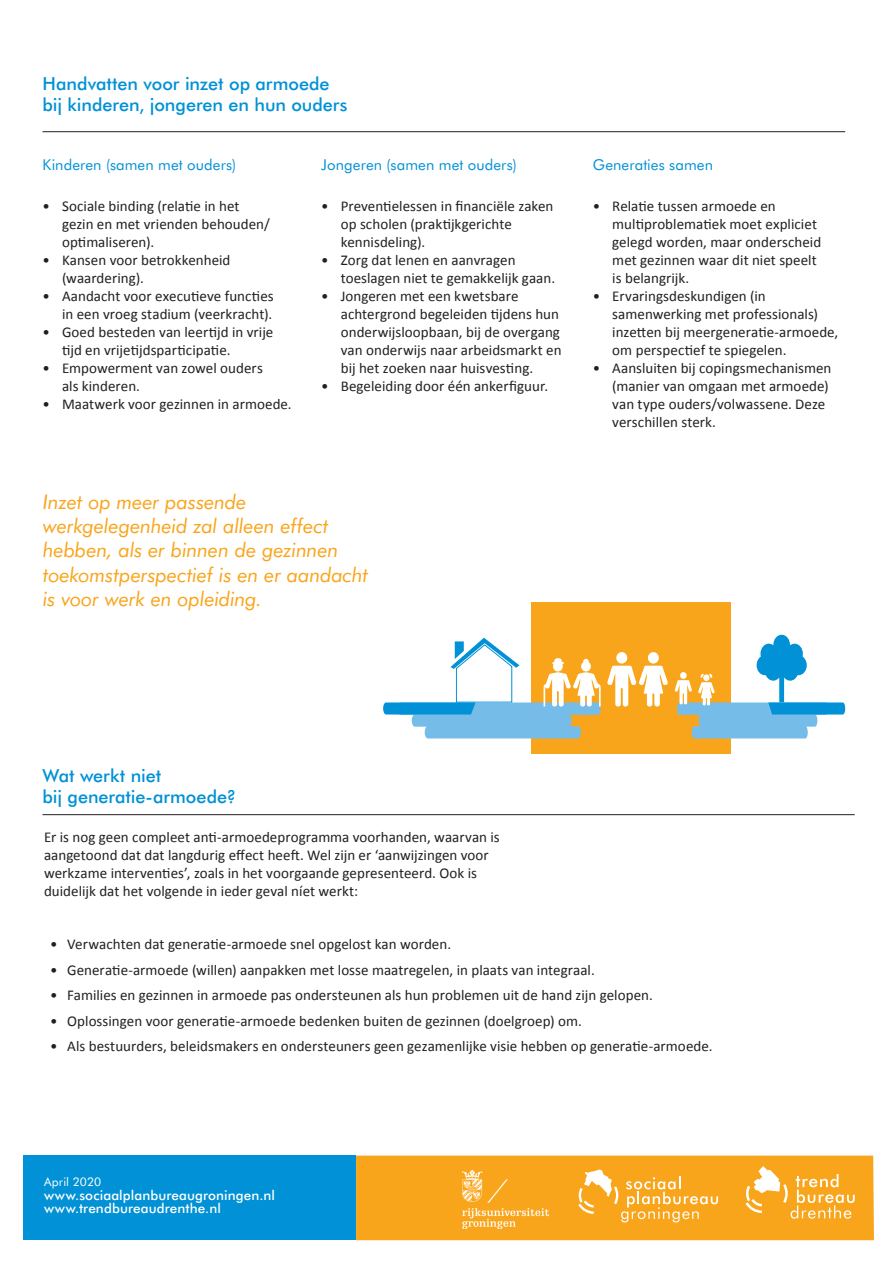
<style>
.page{position:relative;width:893px;height:1263px;background:#fff}
.page>*{position:absolute;margin:0;border:0;box-sizing:border-box;transform-origin:0 0}
.t1{font:italic 20.1px/24.2px "Futura BT";letter-spacing:-.01em;color:#f9a51b}
.t2{font:500 18px "Futura BT";color:#0091d6}
.Paragraph_Style_1{font:15px/18px "Calibri";color:#231f20}
.t3{font:15px "Futura BT";letter-spacing:.005em;color:#0091d6}
.t4{font:500 13.5px "Futura BT";letter-spacing:.01em;color:#fff}
.t5{font:12px "Futura BT";letter-spacing:.01em;color:#fff}
</style>
<div class="page">
<div style="left:24px;top:1155px;width:332px;height:85px;background:#0091d6"></div>
<hr style="left:43px;top:131px;width:802px;height:1px;background:#231f20">
<hr style="left:43px;top:814px;width:812px;height:1px;background:#231f20">
<svg style="left:356px;top:1155px;width:518px;height:85px;background:#f9ab2a"></svg>
<img style="left:462px;top:1170px;width:87px;height:58px">
<div style="left:531px;top:603px;width:199px;height:151px;background:#f9a51b"></div>
<div style="left:648px;top:652px;width:11px;height:11px;background:#fff;border-radius:50%"></div>
<div style="left:616px;top:652px;width:11px;height:11px;background:#fff;border-radius:50%"></div>
<svg style="left:607px;top:666px;width:61px;height:40px"></svg>
<svg style="left:675px;top:635px;width:170px;height:103px"></svg>
<svg style="left:383px;top:638px;width:218px;height:100px"></svg>
<div style="left:554px;top:658px;width:8px;height:5px;background:#fff;border-radius:50%"></div>
<svg style="left:552px;top:661px;width:12px;height:4px"></svg>
<p class="t2" style="left:43px;top:73px;width:289px">Handvatten voor inzet op armoede</p>
<p class="t2" style="left:43px;top:94px;width:306px">bij kinderen, jongeren en hun ouders</p>
<p class="t3" style="left:43px;top:155px;width:195px">Kinderen (samen met ouders)</p>
<p class="t3" style="left:321px;top:155px;width:197px">Jongeren (samen met ouders)</p>
<p class="t3" style="left:593px;top:155px;width:122px">Generaties samen</p>
<p class="Paragraph_Style_1" style="left:43px;top:196px;width:199px">• Sociale binding (relatie in het</p>
<p class="Paragraph_Style_1" style="left:62px;top:214px;width:209px">gezin en met vrienden behouden/</p>
<p class="Paragraph_Style_1" style="left:62px;top:232px;width:94px">optimaliseren).</p>
<p class="Paragraph_Style_1" style="left:62px;top:250px;width:170px;text-indent:-20px">• Kansen voor betrokkenheid (waardering).</p>
<p class="Paragraph_Style_1" style="left:43px;top:286px;width:233px">• Aandacht voor executieve functies</p>
<p class="Paragraph_Style_1" style="left:62px;top:304px;width:212px">in een vroeg stadium (veerkracht).</p>
<p class="Paragraph_Style_1" style="left:43px;top:322px;width:232px">• Goed besteden van leertijd in vrije</p>
<p class="Paragraph_Style_1" style="left:62px;top:340px;width:170px">tijd en vrijetijdsparticipatie.</p>
<p class="Paragraph_Style_1" style="left:43px;top:358px;width:222px">• Empowerment van zowel ouders</p>
<p class="Paragraph_Style_1" style="left:62px;top:376px;width:80px">als kinderen.</p>
<p class="Paragraph_Style_1" style="left:43px;top:394px;width:251px">• Maatwerk voor gezinnen in armoede.</p>
<p class="Paragraph_Style_1" style="left:321px;top:196px;width:234px">• Preventielessen in financiële zaken</p>
<p class="Paragraph_Style_1" style="left:341px;top:214px;width:173px">op scholen (praktijkgerichte kennisdeling).</p>
<p class="Paragraph_Style_1" style="left:321px;top:250px;width:196px">• Zorg dat lenen en aanvragen</p>
<p class="Paragraph_Style_1" style="left:341px;top:268px;width:216px">toeslagen niet te gemakkelijk gaan.</p>
<p class="Paragraph_Style_1" style="left:341px;top:286px;width:222px;text-indent:-20px">• Jongeren met een kwetsbare achtergrond begeleiden tijdens hun onderwijsloopbaan, bij de overgang van onderwijs naar arbeidsmarkt en bij het zoeken naar huisvesting.</p>
<p class="Paragraph_Style_1" style="left:321px;top:376px;width:228px">• Begeleiding door één ankerfiguur.</p>
<p class="t1" style="left:43px;top:490px;width:327px">Inzet op meer passende werkgelegenheid zal alleen effect hebben, als er binnen de gezinnen toekomstperspectief is en er aandacht is voor werk en opleiding.</p>
<p class="Paragraph_Style_1" style="left:612px;top:196px;width:210px;text-indent:-20px">• Relatie tussen armoede en multiproblematiek moet expliciet gelegd worden, maar onderscheid met gezinnen waar dit niet speelt</p>
<p class="Paragraph_Style_1" style="left:612px;top:268px;width:78px">is belangrijk.</p>
<p class="Paragraph_Style_1" style="left:593px;top:286px;width:175px">• Ervaringsdeskundigen (in</p>
<p class="Paragraph_Style_1" style="left:612px;top:304px;width:227px">samenwerking met professionals) inzetten bij meergeneratie-armoede, om perspectief te spiegelen.</p>
<p class="Paragraph_Style_1" style="left:612px;top:358px;width:221px;text-indent:-20px">• Aansluiten bij copingsmechanismen (manier van omgaan met armoede) van type ouders/volwassene. Deze verschillen sterk.</p>
<p class="t2" style="left:43px;top:764px;width:120px">Wat werkt niet</p>
<p class="t2" style="left:43px;top:785px;width:195px">bij generatie-armoede?</p>
<p class="Paragraph_Style_1" style="left:44px;top:827px;width:457px">Er is nog geen compleet anti-armoedeprogramma voorhanden, waarvan is aangetoond dat dat langdurig effect heeft. Wel zijn er ‘aanwijzingen voor werkzame interventies’, zoals in het voorgaande gepresenteerd. Ook is duidelijk dat het volgende in ieder geval níet werkt:</p>
<p class="Paragraph_Style_1" style="left:50px;top:934px;width:402px">• Verwachten dat generatie-armoede snel opgelost kan worden.</p>
<p class="Paragraph_Style_1" style="left:50px;top:960px;width:546px">• Generatie-armoede (willen) aanpakken met losse maatregelen, in plaats van integraal.</p>
<p class="Paragraph_Style_1" style="left:50px;top:985px;width:604px">• Families en gezinnen in armoede pas ondersteunen als hun problemen uit de hand zijn gelopen.</p>
<p class="Paragraph_Style_1" style="left:50px;top:1011px;width:533px">• Oplossingen voor generatie-armoede bedenken buiten de gezinnen (doelgroep) om.</p>
<p class="Paragraph_Style_1" style="left:50px;top:1036px;width:664px">• Als bestuurders, beleidsmakers en ondersteuners geen gezamenlijke visie hebben op generatie-armoede.</p>
<p class="t5" style="left:44px;top:1174px;width:59px">April 2020</p>
<p class="t4" style="left:44px;top:1186px;width:233px">www.sociaalplanbureaugroningen.nl</p>
<p class="t4" style="left:44px;top:1200px;width:178px">www.trendbureaudrenthe.nl</p>
</div>
